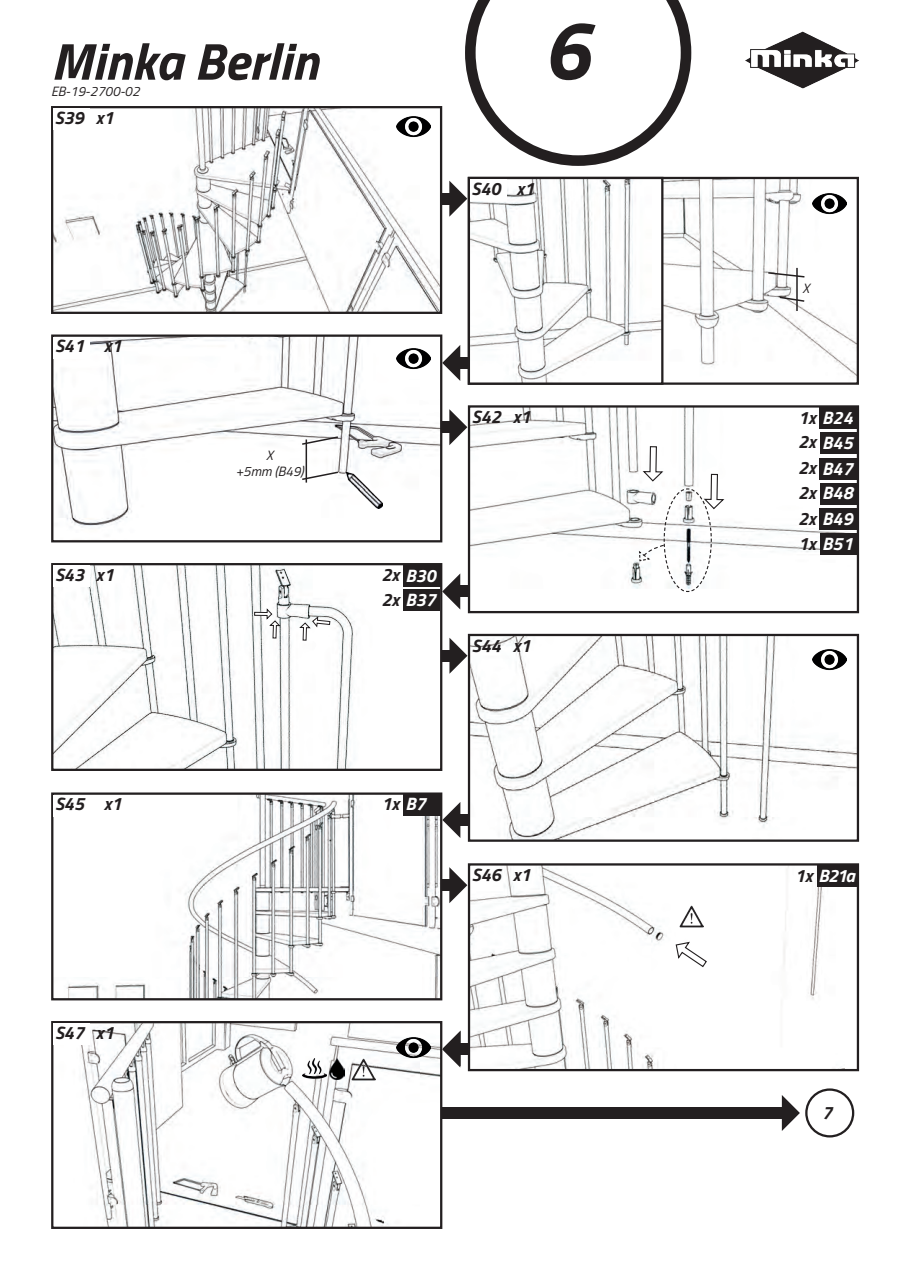
<style>
.page{position:relative;width:910px;height:1280px;background:#fff}
.page>*{position:absolute;margin:0;border:0;box-sizing:border-box;transform-origin:0 0}
.t1{font:italic 700 82.95px "Titillium Web";color:#231f20}
.t2{font:italic 700 52.05px "Titillium Web";color:#231f20}
.t3{font:italic 700 18px "Titillium Web";color:#231f20}
.t4{font:italic 700 18px "Titillium Web";color:#fff}
.t5{font:italic 13.5px "Titillium Web";color:#231f20}
.s1{color:#231f20}
.s2{color:#fff}
</style>
<div class="page">
<img style="left:745px;top:31px;width:114px;height:58px">
<img style="left:663px;top:180px;width:193px;height:202px">
<div style="left:468px;top:177px;width:391px;height:208px;border:2px solid #231f20"></div>
<div style="left:399px;top:650px;width:51px;height:12px;background:#231f20"></div>
<svg style="left:449px;top:638px;width:18px;height:36px"></svg>
<div style="left:426px;top:1107px;width:356px;height:12px;background:#231f20"></div>
<svg style="left:782px;top:1095px;width:18px;height:36px"></svg>
<svg style="left:465px;top:0;width:226px;height:166px"></svg>
<div style="left:805px;top:1088px;width:49px;height:49px;border:2px solid #231f20;border-radius:50%"></div>
<div style="left:460px;top:357px;width:50px;height:12px;background:#231f20"></div>
<svg style="left:442px;top:345px;width:18px;height:36px"></svg>
<div style="left:399px;top:193px;width:51px;height:12px;background:#231f20"></div>
<svg style="left:449px;top:181px;width:18px;height:36px"></svg>
<img style="left:54px;top:109px;width:385px;height:202px">
<div style="left:51px;top:106px;width:391px;height:208px;border:2px solid #231f20"></div>
<div style="left:53px;top:108px;width:37px;height:22px;background:#fff"></div>
<img style="left:471px;top:180px;width:189px;height:202px">
<div style="left:468px;top:177px;width:195px;height:208px;border:2px solid #231f20"></div>
<div style="left:470px;top:179px;width:37px;height:22px;background:#fff"></div>
<div style="left:460px;top:814px;width:50px;height:12px;background:#231f20"></div>
<svg style="left:442px;top:802px;width:18px;height:36px"></svg>
<img style="left:471px;top:637px;width:385px;height:202px">
<div style="left:468px;top:634px;width:391px;height:208px;border:2px solid #231f20"></div>
<div style="left:399px;top:421px;width:51px;height:12px;background:#231f20"></div>
<svg style="left:449px;top:409px;width:18px;height:36px"></svg>
<img style="left:54px;top:337px;width:385px;height:191px">
<div style="left:51px;top:334px;width:391px;height:208px;border:2px solid #231f20"></div>
<img style="left:54px;top:566px;width:385px;height:202px">
<div style="left:51px;top:563px;width:391px;height:208px;border:2px solid #231f20"></div>
<div style="left:403px;top:565px;width:37px;height:22px;background:#231f20"></div>
<div style="left:403px;top:590px;width:37px;height:21px;background:#231f20"></div>
<div style="left:460px;top:585px;width:50px;height:12px;background:#231f20"></div>
<svg style="left:442px;top:573px;width:18px;height:36px"></svg>
<div style="left:53px;top:337px;width:37px;height:22px;background:#fff"></div>
<svg style="left:300px;top:470px;width:40px;height:11px"></svg>
<svg style="left:300px;top:435px;width:40px;height:11px"></svg>
<img style="left:347px;top:472px;width:36px;height:36px">
<img style="left:471px;top:408px;width:385px;height:189px">
<div style="left:468px;top:405px;width:391px;height:208px;border:2px solid #231f20"></div>
<div style="left:820px;top:408px;width:37px;height:21px;background:#231f20"></div>
<div style="left:53px;top:565px;width:37px;height:22px;background:#fff"></div>
<div style="left:820px;top:432px;width:38px;height:22px;background:#231f20"></div>
<img style="left:397px;top:109px;width:34px;height:34px">
<div style="left:399px;top:879px;width:51px;height:12px;background:#231f20"></div>
<svg style="left:449px;top:867px;width:18px;height:36px"></svg>
<img style="left:67px;top:795px;width:372px;height:202px">
<div style="left:51px;top:792px;width:391px;height:208px;border:2px solid #231f20"></div>
<img style="left:81px;top:1024px;width:358px;height:202px">
<div style="left:51px;top:1021px;width:391px;height:208px;border:2px solid #231f20"></div>
<div style="left:460px;top:1043px;width:50px;height:12px;background:#231f20"></div>
<svg style="left:442px;top:1030px;width:19px;height:37px"></svg>
<div style="left:53px;top:795px;width:37px;height:21px;background:#fff"></div>
<div style="left:403px;top:794px;width:37px;height:21px;background:#231f20"></div>
<img style="left:471px;top:866px;width:370px;height:202px">
<div style="left:468px;top:863px;width:391px;height:208px;border:2px solid #231f20"></div>
<div style="left:818px;top:865px;width:39px;height:22px;background:#231f20"></div>
<div style="left:53px;top:1023px;width:37px;height:22px;background:#fff"></div>
<svg style="left:675px;top:941px;width:33px;height:27px"></svg>
<img style="left:397px;top:342px;width:34px;height:34px">
<img style="left:813px;top:643px;width:34px;height:34px">
<img style="left:397px;top:1030px;width:34px;height:34px">
<img style="left:302px;top:1059px;width:24px;height:20px">
<img style="left:330px;top:1058px;width:14px;height:22px">
<img style="left:679px;top:906px;width:24px;height:21px">
<img style="left:351px;top:1059px;width:24px;height:21px">
<hr style="left:306px;top:439px;width:1px;height:44px;background:#231f20">
<hr style="left:796px;top:268px;width:2px;height:43px;background:#231f20">
<svg style="left:767px;top:271px;width:39px;height:7px"></svg>
<svg style="left:778px;top:296px;width:28px;height:7px"></svg>
<svg style="left:300px;top:616px;width:30px;height:25px"></svg>
<svg style="left:254px;top:609px;width:27px;height:30px"></svg>
<div style="left:820px;top:458px;width:37px;height:21px;background:#231f20"></div>
<div style="left:820px;top:483px;width:38px;height:21px;background:#231f20"></div>
<div style="left:820px;top:509px;width:37px;height:21px;background:#231f20"></div>
<div style="left:820px;top:533px;width:38px;height:22px;background:#231f20"></div>
<svg style="left:638px;top:446px;width:87px;height:147px"></svg>
<img style="left:813px;top:186px;width:34px;height:35px">
<h2 class="t2" style="left:51px;top:21px;width:269px">Minka Berlin</h2>
<p class="t5" style="left:51px;top:82px;width:90px">EB-19-2700-02</p>
<p class="t3" style="left:55px;top:103px;width:60px">S39 x1</p>
<p class="t3" style="left:55px;top:332px;width:68px">S41 x1</p>
<p class="t3" style="left:55px;top:560px;width:60px">S43 x1</p>
<p class="t5" style="left:266px;top:445px;width:8px">X</p>
<p class="t5" style="left:236px;top:462px;width:69px">+5mm (B49)</p>
<p class="t1" style="left:542px;top:-15px;width:48px">6</p>
<p class="t3" style="left:472px;top:174px;width:64px">S40 x1</p>
<p class="t5" style="left:802px;top:279px;width:8px">X</p>
<p class="t4" style="left:381px;top:561px;width:56px"><span class="s1">2x</span> B30</p>
<p class="t4" style="left:381px;top:586px;width:56px"><span class="s1">2x</span> B37</p>
<p class="t3" style="left:472px;top:403px;width:60px">S42 x1</p>
<p class="t4" style="left:798px;top:404px;width:56px"><span class="s1">1x</span> B24</p>
<p class="t4" style="left:798px;top:428px;width:56px"><span class="s1">2x</span> B45</p>
<p class="t3" style="left:472px;top:631px;width:60px">S44 x1</p>
<p class="t4" style="left:798px;top:454px;width:56px"><span class="s1">2x</span> B47</p>
<p class="t4" style="left:798px;top:479px;width:56px"><span class="s1">2x</span> B48</p>
<p class="t4" style="left:798px;top:505px;width:56px"><span class="s1">2x</span> B49</p>
<p class="t4" style="left:798px;top:530px;width:56px"><span class="s1">1x</span> B51</p>
<p class="t3" style="left:55px;top:790px;width:68px">S45 x1</p>
<p class="t3" style="left:381px;top:789px;width:46px">1x <span class="s2">B7</span></p>
<p class="t3" style="left:472px;top:860px;width:60px">S46 x1</p>
<p class="t4" style="left:795px;top:861px;width:62px"><span class="s1">1x</span> B21a</p>
<p class="t3" style="left:55px;top:1018px;width:60px">S47 x1</p>
<p class="t3" style="left:822px;top:1098px;width:12px">7</p>
</div>
